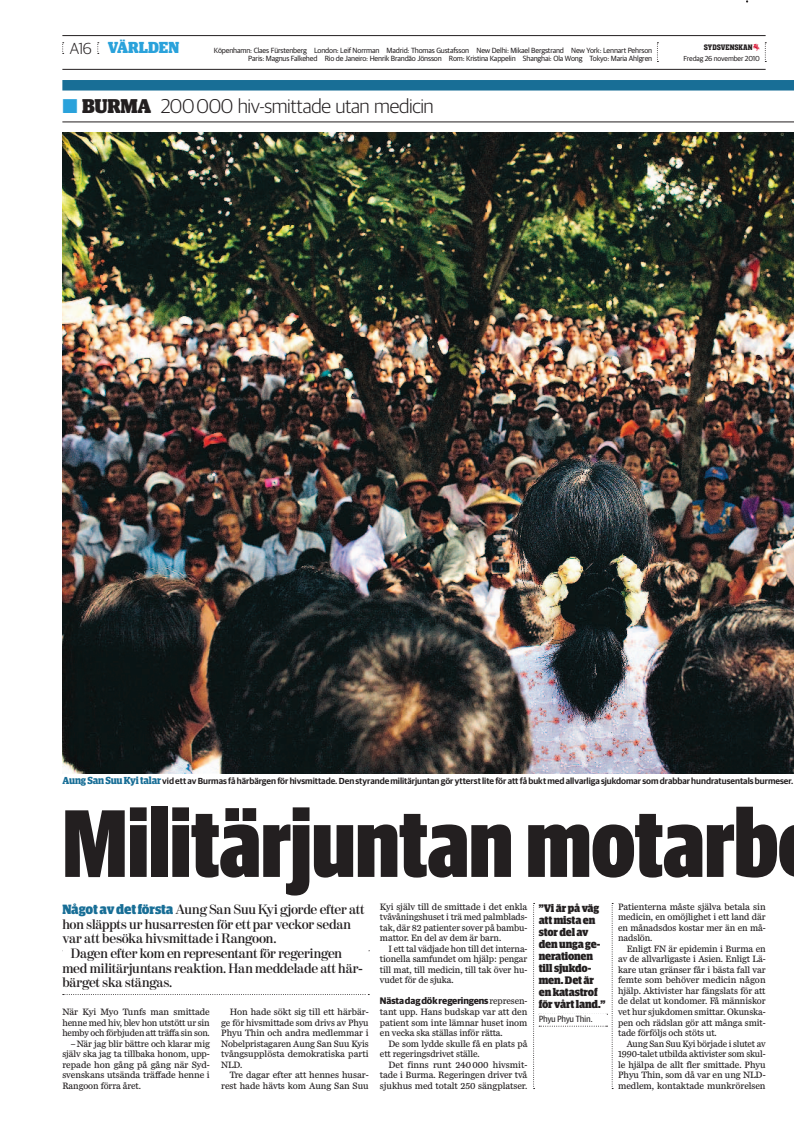
<style>
.page{position:relative;width:794px;height:1126px;background:#fff}
.page>*{position:absolute;margin:0;border:0;box-sizing:border-box;transform-origin:0 0}
.t1{font:900 96px "Guardian Sans X Cond";color:#231f20}
.t2{font:300 20px "Guardian Sans";letter-spacing:-.02em;color:#231f20}
.t3{font:900 16px "Guardian Compact";letter-spacing:-.005em;color:#2aa2db}
.t4{font:600 13.5px "Moderno FB";letter-spacing:-.01em;color:#231f20}
.t5{font:900 11px/12px "Guardian Compact";letter-spacing:-.01em;color:#231f20}
.t6{font:9.5px/10.5px "Miller Daily Three";letter-spacing:-.01em;color:#231f20;text-align:justify}
.t7{font:700 9.5px "Guardian Sans";letter-spacing:-.01em;color:#231f20}
.t8{font:9px "Guardian Agate Sans 2";letter-spacing:-.04em;color:#231f20}
.t9{font:600 8.8px "Guardian Sans";color:#231f20}
.t10{font:8px "Sydsvenskan";color:#231f20}
.t11{font:7.5px "Guardian Sans";letter-spacing:-.02em;color:#231f20}
.t12{font:7.2px "Guardian Sans";letter-spacing:-.02em;color:#231f20}
.s1{font-family:"Guardian Sans";font-weight:300;color:#231f20}
.s2{color:#2aa2db}
.s3{font-family:"Guardian Compact";font-weight:900}
.s4{font-family:"Guardian Compact";font-weight:700;font-size:10.2px;color:#186e96}
.s5{font-family:"Guardian Compact";font-weight:900;color:#186e96}
.s6{font-family:"Miller Daily Three";font-weight:400}
</style>
<div class="page">
<hr style="left:62px;top:35px;width:703px;height:1px;background:#231f20">
<hr style="left:62px;top:69px;width:703px;height:1px;background:#231f20">
<svg style="left:657px;top:42px;width:1px;height:20px"></svg>
<svg style="left:97px;top:42px;width:2px;height:12px"></svg>
<svg style="left:62px;top:42px;width:2px;height:12px"></svg>
<div style="left:62px;top:80px;width:731px;height:10px;background:#186e96"></div>
<hr style="left:62px;top:122px;width:731px;height:1px;background:#231f20">
<img style="left:62px;top:132px;width:731px;height:641px">
<svg style="left:63px;top:994px;width:306px;height:1px"></svg>
<svg style="left:533px;top:903px;width:80px;height:186px"></svg>
<svg style="left:764px;top:42px;width:2px;height:20px"></svg>
<h3 class="t3" style="left:70px;top:39px;width:111px"><span class="s1">A16</span> VÄRLDEN</h3>
<p class="t11" style="left:214px;top:46px;width:440px">Köpenhamn: Claes Fürstenberg London: Leif Norrman Madrid: Thomas Gustafsson New Delhi: Mikael Bergstrand New York: Lennart Pehrson</p>
<p class="t11" style="left:248px;top:54px;width:405px">Paris: Magnus Falkehed Rio de Janeiro: Henrik Brandão Jönsson Rom: Kristina Kappelin Shanghai: Ola Wong Tokyo: Maria Ahlgren</p>
<p class="t10" style="left:704px;top:42px;width:50px">SYDSVENSKAN</p>
<p class="t12" style="left:683px;top:54px;width:78px">Fredag 26 november 2010</p>
<h2 class="t2" style="left:62px;top:95px;width:373px"><span class="s2">■</span> <span class="s3">BURMA</span> 200000 hiv-smittade utan medicin</h2>
<p class="t9" style="left:62px;top:775px;width:732px"><span class="s4">AungSanSuuKyitalar</span>vidett avBurmas fåhärbärgenförhivsmittade.Denstyrandemilitärjuntangör ytterstlite för attfåbuktmedallvarliga sjukdomar somdrabbarhundratusentalsburmeser.</p>
<h1 class="t1" style="left:62px;top:774px;width:717px">Militärjuntanmotarb</h1>
<h3 class="t4" style="left:62px;top:901px;width:304px"><span class="s5">Någotavdetförsta</span> Aung San Suu Kyi gjorde efter att</h3>
<h3 class="t4" style="left:62px;top:916px;width:290px">hon släppts ur husarresten för ett par veckor sedan</h3>
<h3 class="t4" style="left:62px;top:931px;width:216px">var att besöka hivsmittade i Rangoon.</h3>
<h3 class="t4" style="left:71px;top:945px;width:273px">Dagen efter kom en representant för regeringen</h3>
<h3 class="t4" style="left:62px;top:960px;width:302px">med militärjuntans reaktion. Han meddelade att här-</h3>
<h3 class="t4" style="left:62px;top:974px;width:111px">bärget ska stängas.</h3>
<p class="t6" style="left:618px;top:901px;width:149px">Patienterna måste själva betala sin medicin, en omöjlighet i ett land där en månadsdos kostar mer än en må&shy;nadslön.</p>
<p class="t6" style="left:618px;top:943px;width:149px;text-indent:9px">Enligt FN är epidemin i Burma en av de allvarligaste i Asien. Enligt Lä&shy;kare utan gränser får i bästa fall var femte som behöver medicin någon hjälp. Aktivister har fängslats för att de delat ut kondomer. Få människor vet hur sjukdomen smittar. Okunska&shy;pen och rädslan gör att många smit&shy;tade förföljs och stöts ut.</p>
<p class="t6" style="left:618px;top:1038px;width:149px;text-indent:9px">Aung San Suu Kyi började i slutet av 1990-talet utbilda aktivister som skul&shy;le hjälpa de allt fler smittade. Phyu Phyu Thin, som då var en ung NLD&shy;medlem, kontaktade munkrörelsen</p>
<p class="t6" style="left:380px;top:901px;width:149px">Kyi själv till de smittade i det enkla tvåvåningshuset i trä med palmblads&shy;tak, där 82 patienter sover på bambu&shy;mattor. En del av dem är barn.</p>
<p class="t6" style="left:380px;top:943px;width:149px;text-indent:9px">I ett tal vädjade hon till det interna&shy;tionella samfundet om hjälp: pengar till mat, till medicin, till tak över hu&shy;vudet för de sjuka.</p>
<p class="t7" style="left:380px;top:995px;width:149px">Nästadagdökregeringens<span class="s6">represen-</span></p>
<p class="t6" style="left:380px;top:1006px;width:149px">tant upp. Hans budskap var att den patient som inte lämnar huset inom en vecka ska ställas inför rätta.</p>
<p class="t6" style="left:380px;top:1038px;width:149px;text-indent:9px">De som lydde skulle få en plats på ett regeringsdrivet ställe.</p>
<p class="t6" style="left:380px;top:1059px;width:149px;text-indent:9px">Det finns runt 240000 hivsmit&shy;tade i Burma. Regeringen driver två sjukhus med totalt 250 sängplatser.</p>
<p class="t5" style="left:539px;top:902px;width:68px">”Viärpåväg attmistaen stordelav denungage&shy;nerationen till sjukdo&shy;men.Detär enkatastrof förvårtland.”</p>
<p class="t8" style="left:539px;top:1012px;width:56px">Phyu Phyu Thin.</p>
<p class="t6" style="left:62px;top:1006px;width:149px">När Kyi Myo Tunfs man smittade</p>
<p class="t6" style="left:62px;top:1017px;width:149px">henne med hiv, blev hon utstött ur sin</p>
<p class="t6" style="left:62px;top:1027px;width:149px">hemby och förbjuden att träffa sin son.</p>
<p class="t6" style="left:71px;top:1038px;width:140px">–När jag blir bättre och klarar mig</p>
<p class="t6" style="left:62px;top:1048px;width:149px">själv ska jag ta tillbaka honom, upp-</p>
<p class="t6" style="left:62px;top:1059px;width:149px">repade hon gång på gång när Syd-</p>
<p class="t6" style="left:62px;top:1069px;width:149px">svenskans utsända träffade henne i</p>
<p class="t6" style="left:62px;top:1080px;width:80px">Rangoon förra året.</p>
<p class="t6" style="left:221px;top:1006px;width:149px;text-indent:9px">Hon hade sökt sig till ett härbär&shy;ge för hivsmittade som drivs av Phyu Phyu Thin och andra medlemmar i Nobelpristagaren Aung San Suu Kyis tvångsupplösta demokratiska parti NLD.</p>
<p class="t6" style="left:221px;top:1069px;width:149px;text-align:right">Tre dagar efter att hennes husar&shy;rest hade hävts kom Aung San Suu</p>
</div>
